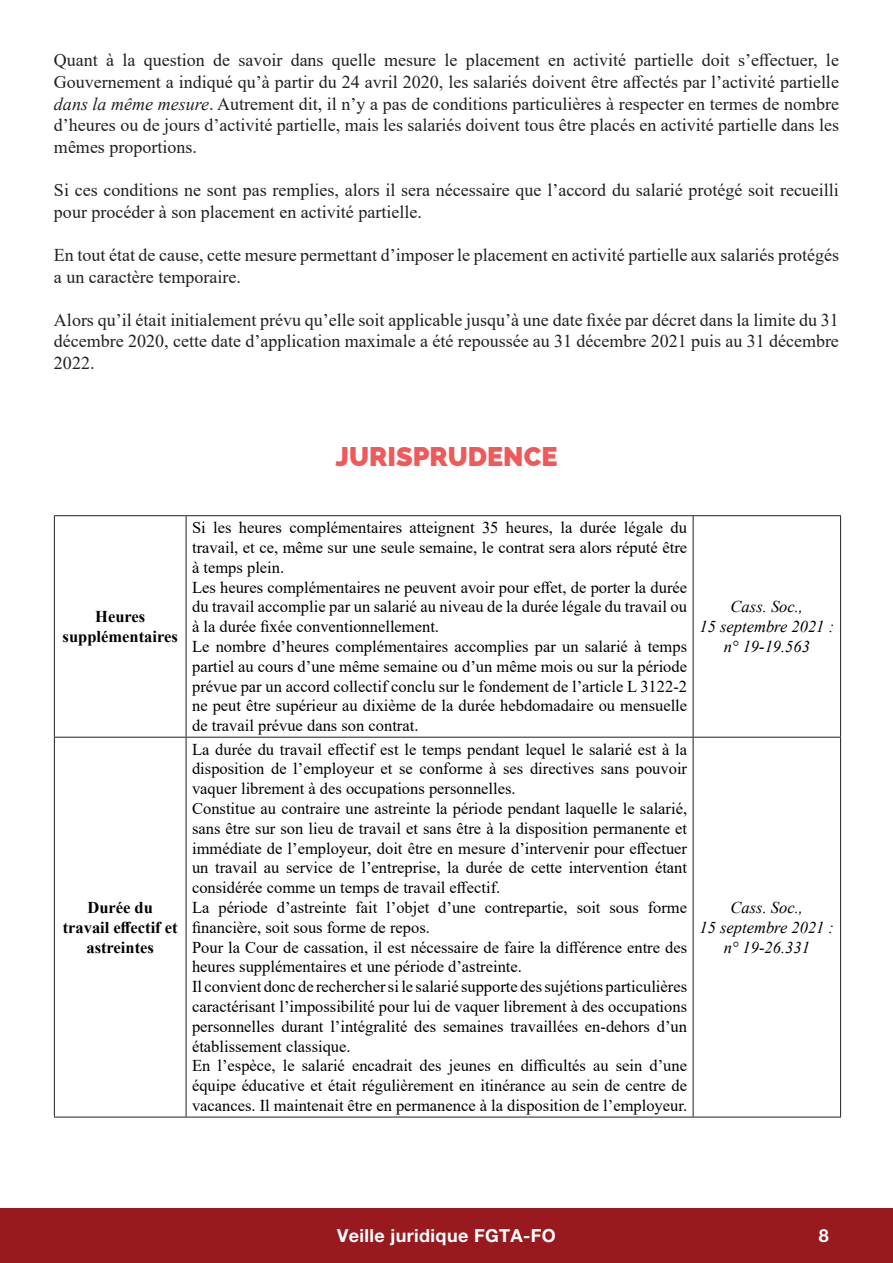
<style>
.page{position:relative;width:893px;height:1263px;background:#fff}
.page>*{position:absolute;margin:0;border:0;box-sizing:border-box;transform-origin:0 0}
.t1{font:800 27px "Raleway";color:#f0595a}
.t2{font:18px/21.6px "Times New Roman";color:#231f20;text-align:justify}
.t3{font:700 18px "Helvetica Neue LT Pro";letter-spacing:.02em;color:#fff}
.t4{font:16.5px/19.8px "Times New Roman";color:#000001}
.t5{font:italic 16.5px/19.8px "Times New Roman";color:#000001;text-align:center}
.t6{font:700 16.5px/19.8px "Times New Roman";color:#000001;text-align:center}
.s1{font-style:italic}
</style>
<div class="page">
<div style="left:0;top:1209px;width:893px;height:54px;background:#981a1e"></div>
<hr style="left:54px;top:515px;width:132px;height:1px;background:#231f20">
<hr style="left:54px;top:516px;width:1px;height:221px;background:#231f20">
<hr style="left:186px;top:515px;width:507px;height:1px;background:#231f20">
<hr style="left:186px;top:516px;width:1px;height:221px;background:#231f20">
<hr style="left:693px;top:515px;width:148px;height:1px;background:#231f20">
<hr style="left:693px;top:516px;width:1px;height:221px;background:#231f20">
<hr style="left:840px;top:516px;width:1px;height:221px;background:#231f20">
<hr style="left:54px;top:737px;width:132px;height:1px;background:#231f20">
<hr style="left:54px;top:737px;width:1px;height:380px;background:#231f20">
<hr style="left:186px;top:737px;width:507px;height:1px;background:#231f20">
<hr style="left:186px;top:737px;width:1px;height:380px;background:#231f20">
<hr style="left:693px;top:737px;width:148px;height:1px;background:#231f20">
<hr style="left:693px;top:737px;width:1px;height:380px;background:#231f20">
<hr style="left:840px;top:737px;width:1px;height:380px;background:#231f20">
<hr style="left:54px;top:1117px;width:132px;height:1px;background:#231f20">
<hr style="left:186px;top:1117px;width:507px;height:1px;background:#231f20">
<hr style="left:693px;top:1117px;width:148px;height:1px;background:#231f20">
<p class="t2" style="left:54px;top:49px;width:786px">Quant à la question de savoir dans quelle mesure le placement en activité partielle doit s’effectuer, le Gouvernement a indiqué qu’à partir du 24 avril 2020, les salariés doivent être affectés par l’activité partielle <span class="s1">dans la même mesure</span>. Autrement dit, il n’y a pas de conditions particulières à respecter en termes de nombre d’heures ou de jours d’activité partielle, mais les salariés doivent tous être placés en activité partielle dans les mêmes proportions.</p>
<p class="t2" style="left:54px;top:179px;width:786px">Si ces conditions ne sont pas remplies, alors il sera nécessaire que l’accord du salarié protégé soit recueilli pour procéder à son placement en activité partielle.</p>
<p class="t2" style="left:54px;top:243px;width:786px">En tout état de cause, cette mesure permettant d’imposer le placement en activité partielle aux salariés protégés a un caractère temporaire.</p>
<p class="t2" style="left:54px;top:308px;width:786px">Alors qu’il était initialement prévu qu’elle soit applicable jusqu’à une date fixée par décret dans la limite du 31 décembre 2020, cette date d’application maximale a été repoussée au 31 décembre 2021 puis au 31 décembre 2022.</p>
<h1 class="t1" style="left:335px;top:441px;width:223px">JURISPRUDENCE</h1>
<p class="t6" style="left:63px;top:606px;width:117px">Heures supplémentaires</p>
<p class="t6" style="left:63px;top:897px;width:117px">Durée du travail effectif et astreintes</p>
<p class="t4" style="left:192px;top:517px;width:497px">Si les heures complémentaires atteignent 35 heures, la durée légale du travail, et ce, même sur une seule semaine, le contrat sera alors réputé être à temps plein.<br>Les heures complémentaires ne peuvent avoir pour effet, de porter la durée du travail accomplie par un salarié au niveau de la durée légale du travail ou à la durée fixée conventionnellement.<br>Le nombre d’heures complémentaires accomplies par un salarié à temps partiel au cours d’une même semaine ou d’un même mois ou sur la période prévue par un accord collectif conclu sur le fondement de l’article L 3122-2 ne peut être supérieur au dixième de la durée hebdomadaire ou mensuelle de travail prévue dans son contrat.</p>
<p class="t4" style="left:192px;top:739px;width:497px">La durée du travail effectif est le temps pendant lequel le salarié est à la disposition de l’employeur et se conforme à ses directives sans pouvoir vaquer librement à des occupations personnelles.<br>Constitue au contraire une astreinte la période pendant laquelle le salarié, sans être sur son lieu de travail et sans être à la disposition permanente et immédiate de l’employeur, doit être en mesure d’intervenir pour effectuer un travail au service de l’entreprise, la durée de cette intervention étant considérée comme un temps de travail effectif.<br>La période d’astreinte fait l’objet d’une contrepartie, soit sous forme financière, soit sous forme de repos.<br>Pour la Cour de cassation, il est nécessaire de faire la différence entre des heures supplémentaires et une période d’astreinte.<br>Il convient donc de rechercher si le salarié supporte des sujétions particulières caractérisant l’impossibilité pour lui de vaquer librement à des occupations personnelles durant l’intégralité des semaines travaillées en-dehors d’un établissement classique.<br>En l’espèce, le salarié encadrait des jeunes en difficultés au sein d’une équipe éducative et était régulièrement en itinérance au sein de centre de vacances. Il maintenait être en permanence à la disposition de l’employeur.</p>
<p class="t5" style="left:700px;top:596px;width:136px">Cass. Soc.,<br>15 septembre 2021 : n° 19-19.563</p>
<p class="t5" style="left:700px;top:897px;width:136px">Cass. Soc.,<br>15 septembre 2021 : n° 19-26.331</p>
<p class="t3" style="left:337px;top:1225px;width:220px">Veille juridique FGTA-FO</p>
<p class="t3" style="left:819px;top:1225px;width:12px">8</p>
</div>
